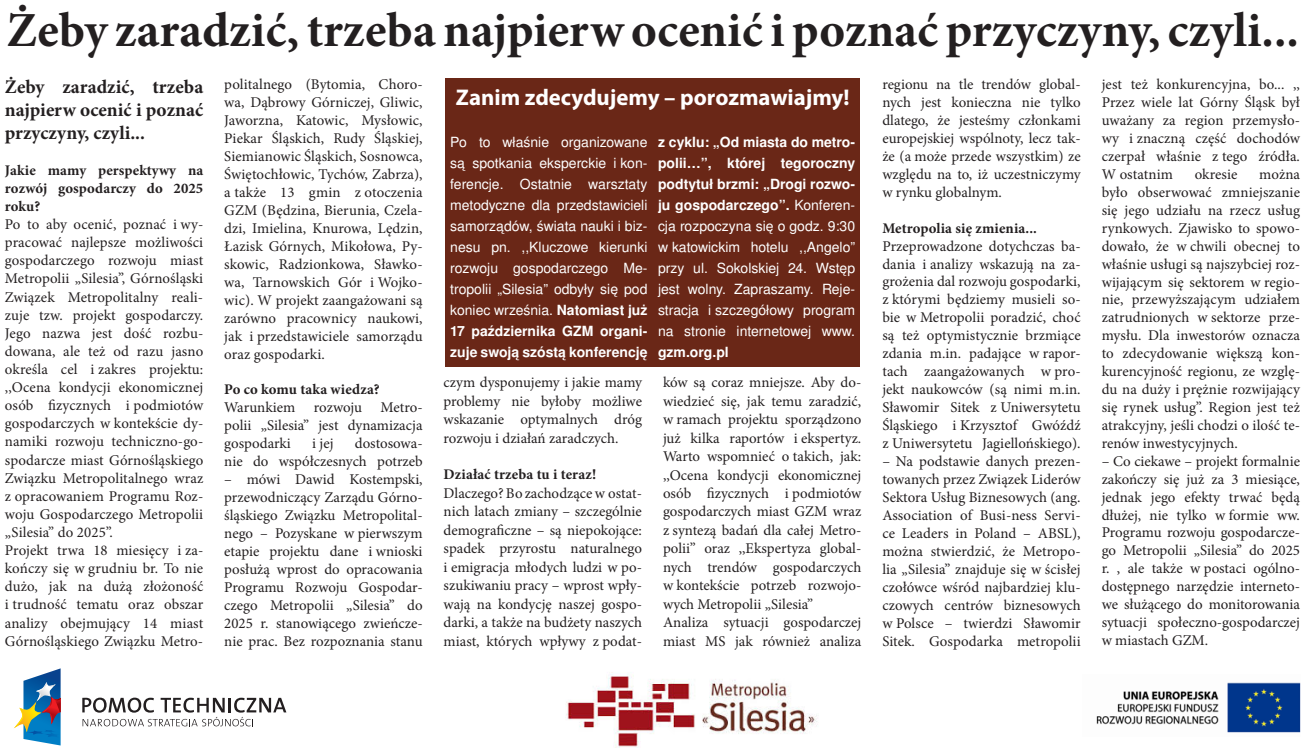
<style>
.page{position:relative;width:1305px;height:753px;background:#fff}
.page>*{position:absolute;margin:0;border:0;box-sizing:border-box;transform-origin:0 0}
.t1{font:700 49px "Minion Pro";color:#231f20}
.t2{font:700 22.75px "Myriad Pro";color:#fff}
.t3{font:700 19.25px/23.3px "Minion Pro";color:#231f20;text-align:justify}
.t4{font:14.88px/18px "Minion Pro";color:#231f20;text-align:justify}
.t5{font:700 14.7px/17.8px "Minion Pro";letter-spacing:.005em;color:#231f20;text-align:justify}
.t6{font:14px/21px "Nimbus San LOT";color:#fff;text-align:justify}
.t7{font:700 14px "Nimbus San LOT";color:#fff}
.s1{font-weight:700}
</style>
<div class="page">
<svg style="left:82px;top:697px;width:204px;height:28px"></svg>
<svg style="left:14px;top:668px;width:47px;height:77px"></svg>
<img style="left:1096px;top:682px;width:204px;height:51px">
<img style="left:566px;top:672px;width:251px;height:76px">
<div style="left:445px;top:78px;width:415px;height:288px;background:#6a2717"></div>
<h1 class="t1" style="left:7px;top:-4px;width:1293px">Żeby zaradzić, trzeba najpierw ocenić i poznać przyczyny, czyli...</h1>
<h2 class="t2" style="left:456px;top:82px;width:395px">Zanim zdecydujemy – porozmawiajmy!</h2>
<p class="t6" style="left:450px;top:132px;width:199px">Po to właśnie organizowane są spotkania eksperckie i kon&shy;ferencje. Ostatnie warsztaty metodyczne dla przedstawicieli samorządów, świata nauki i biz&shy;nesu pn. ,,Kluczowe kierunki rozwoju gospodarczego Me&shy;tropolii „Silesia” odbyły się pod koniec września. <span class="s1">Natomiast już 17 października GZM organi&shy;zuje swoją szóstą konferencję</span></p>
<p class="t6" style="left:658px;top:132px;width:199px"><span class="s1">z cyklu: „Od miasta do metro&shy;polii…”, której tegoroczny podtytuł brzmi: „Drogi rozwo&shy;ju gospodarczego”.</span> Konferen&shy;cja rozpoczyna się o godz. 9:30 w katowickim hotelu ,,Angelo” przy ul. Sokolskiej 24. Wstęp jest wolny. Zapraszamy. Reje&shy;stracja i szczegółowy program na stronie internetowej www.</p>
<p class="t3" style="left:5px;top:74px;width:200px">Żeby zaradzić, trzeba najpierw ocenić i poznać przyczyny, czyli...</p>
<p class="t5" style="left:5px;top:161px;width:200px">Jakie mamy perspektywy na rozwój gospodarczy do 2025 roku?</p>
<p class="t4" style="left:5px;top:215px;width:200px;text-align:left">Po to aby ocenić, poznać i wy&shy;pracować najlepsze możliwości gospodarczego rozwoju miast<br>Metropolii „Silesia”, Górnośląski<br>Związek Metropolitalny reali&shy;zuje tzw. projekt gospodarczy.<br>Jego nazwa jest dość rozbu&shy;dowana, ale też od razu jasno określa cel i zakres projektu: ,,Ocena kondycji ekonomicznej osób fizycznych i podmiotów gospodarczych w kontekście dy&shy;namiki rozwoju techniczno-go&shy;spodarcze miast Górnośląskiego<br>Związku Metropolitalnego wraz z opracowaniem Programu Roz&shy;woju Gospodarczego Metropolii „Silesia” do 2025”.<br>Projekt trwa 18 miesięcy i za&shy;kończy się w grudniu br. To nie dużo, jak na dużą złożoność i trudność tematu oraz obszar analizy obejmujący 14 miast<br>Górnośląskiego Związku Metro-</p>
<p class="t4" style="left:224px;top:75px;width:200px">politalnego (Bytomia, Choro&shy;wa, Dąbrowy Górniczej, Gliwic, Jaworzna, Katowic, Mysłowic, Piekar Śląskich, Rudy Śląskiej, Siemianowic Śląskich, Sosnowca, Świętochłowic, Tychów, Zabrza), a także 13 gmin z otoczenia GZM (Będzina, Bierunia, Czela&shy;dzi, Imielina, Knurowa, Lędzin, Łazisk Górnych, Mikołowa, Py&shy;skowic, Radzionkowa, Sławko&shy;wa, Tarnowskich Gór i Wojko&shy;wic). W projekt zaangażowani są zarówno pracownicy naukowi, jak i przedstawiciele samorządu oraz gospodarki.</p>
<p class="t5" style="left:224px;top:380px;width:157px">Po co komu taka wiedza?</p>
<p class="t4" style="left:224px;top:398px;width:200px">Warunkiem rozwoju Metro&shy;polii „Silesia” jest dynamizacja gospodarki</p>
<p class="t4" style="left:882px;top:76px;width:200px">regionu na tle trendów global&shy;nych jest konieczna nie tylko dlatego, że jesteśmy członkami europejskiej wspólnoty, lecz tak&shy;że (a może przede wszystkim) ze względu na to, iż uczestniczymy w rynku globalnym.</p>
<p class="t5" style="left:882px;top:218px;width:156px">Metropolia się zmienia...</p>
<p class="t4" style="left:882px;top:237px;width:200px">Przeprowadzone dotychczas ba&shy;dania i analizy wskazują na za&shy;grożenia dal rozwoju gospodarki, z którymi będziemy musieli so&shy;bie w Metropolii poradzić, choć są też optymistycznie brzmiące zdania m.in. padające w rapor&shy;tach zaangażowanych w pro&shy;jekt naukowców (są nimi m.in.<br>Sławomir Sitek z Uniwersytetu Śląskiego i Krzysztof Gwóźdź z Uniwersytetu Jagiellońskiego).</p>
<p class="t4" style="left:882px;top:452px;width:200px">– Na podstawie danych prezen&shy;towanych przez Związek Liderów Sektora Usług Biznesowych (ang.<br>Association of Busi-ness Servi&shy;ce Leaders in Poland – ABSL), można stwierdzić, że Metropo&shy;lia „Silesia” znajduje się w ścisłej czołówce wśród najbardziej klu&shy;czowych centrów biznesowych w Polsce – twierdzi Sławomir Sitek. Gospodarka metropolii</p>
<p class="t4" style="left:1101px;top:76px;width:200px">jest też konkurencyjna, bo... ,, Przez wiele lat Górny Śląsk był uważany za region przemysło&shy;wy i znaczną część dochodów czerpał właśnie z tego źródła.<br>W ostatnim</p>
<p class="t4" style="left:1194px;top:165px;width:44px">okresie</p>
<p class="t4" style="left:1101px;top:165px;width:200px;text-indent:157px">można było obserwować zmniejszanie się jego udziału na rzecz usług rynkowych. Zjawisko to spowo&shy;dowało, że w chwili obecnej to właśnie usługi są najszybciej roz&shy;wijającym się sektorem w regio&shy;nie, przewyższającym udziałem zatrudnionych w sektorze prze&shy;mysłu. Dla inwestorów oznacza to zdecydowanie większą kon&shy;kurencyjność regionu, ze wzglę&shy;du na duży i prężnie rozwijający się rynek usług”. Region jest też atrakcyjny, jeśli chodzi o ilość te&shy;renów inwestycyjnych.</p>
<p class="t4" style="left:1101px;top:452px;width:200px">– Co ciekawe – projekt formalnie zakończy się już za 3 miesiące, jednak jego efekty trwać będą dłużej, nie tylko w formie ww.<br>Programu rozwoju gospodarcze&shy;go Metropolii „Silesia” do 2025 r. , ale także w postaci ogólno&shy;dostępnego narzędzie interneto&shy;we służącego do monitorowania sytuacji społeczno-gospodarczej w miastach GZM.</p>
<p class="t7" style="left:658px;top:344px;width:72px">gzm.org.pl</p>
<p class="t4" style="left:444px;top:373px;width:200px;line-height:18.6px">czym dysponujemy i jakie mamy problemy nie byłoby możliwe wskazanie optymalnych dróg rozwoju i działań zaradczych.</p>
<p class="t5" style="left:444px;top:465px;width:154px">Działać trzeba tu i teraz!</p>
<p class="t4" style="left:444px;top:483px;width:200px;line-height:18.6px">Dlaczego? Bo zachodzące w ostat&shy;nich latach zmiany – szczególnie demograficzne – są niepokojące: spadek przyrostu naturalnego i emigracja młodych ludzi w po&shy;szukiwaniu pracy – wprost wpły&shy;wają na kondycję naszej gospo&shy;darki, a także na budżety naszych miast, których wpływy z podat-</p>
<p class="t4" style="left:663px;top:373px;width:200px;text-align:left">ków są coraz mniejsze. Aby do&shy;wiedzieć się, jak temu zaradzić, w ramach projektu sporządzono już kilka raportów i ekspertyz.<br>Warto wspomnieć o takich, jak: ,,Ocena kondycji ekonomicznej osób fizycznych i podmiotów gospodarczych miast GZM wraz z syntezą badań dla całej Metro&shy;polii” oraz ,,Ekspertyza global&shy;nych trendów gospodarczych w kontekście potrzeb rozwojo&shy;wych Metropolii „Silesia”<br>Analiza sytuacji gospodarczej miast MS jak również analiza</p>
<p class="t4" style="left:224px;top:434px;width:200px;text-align:right">dostosowa-<br>nie do współczesnych potrzeb</p>
<p class="t4" style="left:224px;top:470px;width:200px">– mówi Dawid Kostempski, przewodniczący Zarządu Górno&shy;śląskiego Związku Metropolital&shy;nego – Pozyskane w pierwszym etapie projektu dane i wnioski posłużą wprost do opracowania Programu Rozwoju Gospodar&shy;czego Metropolii „Silesia” do 2025 r. stanowiącego zwieńcze&shy;nie prac. Bez rozpoznania stanu</p>
<p class="t4" style="left:312px;top:434px;width:23px">i jej</p>
</div>
